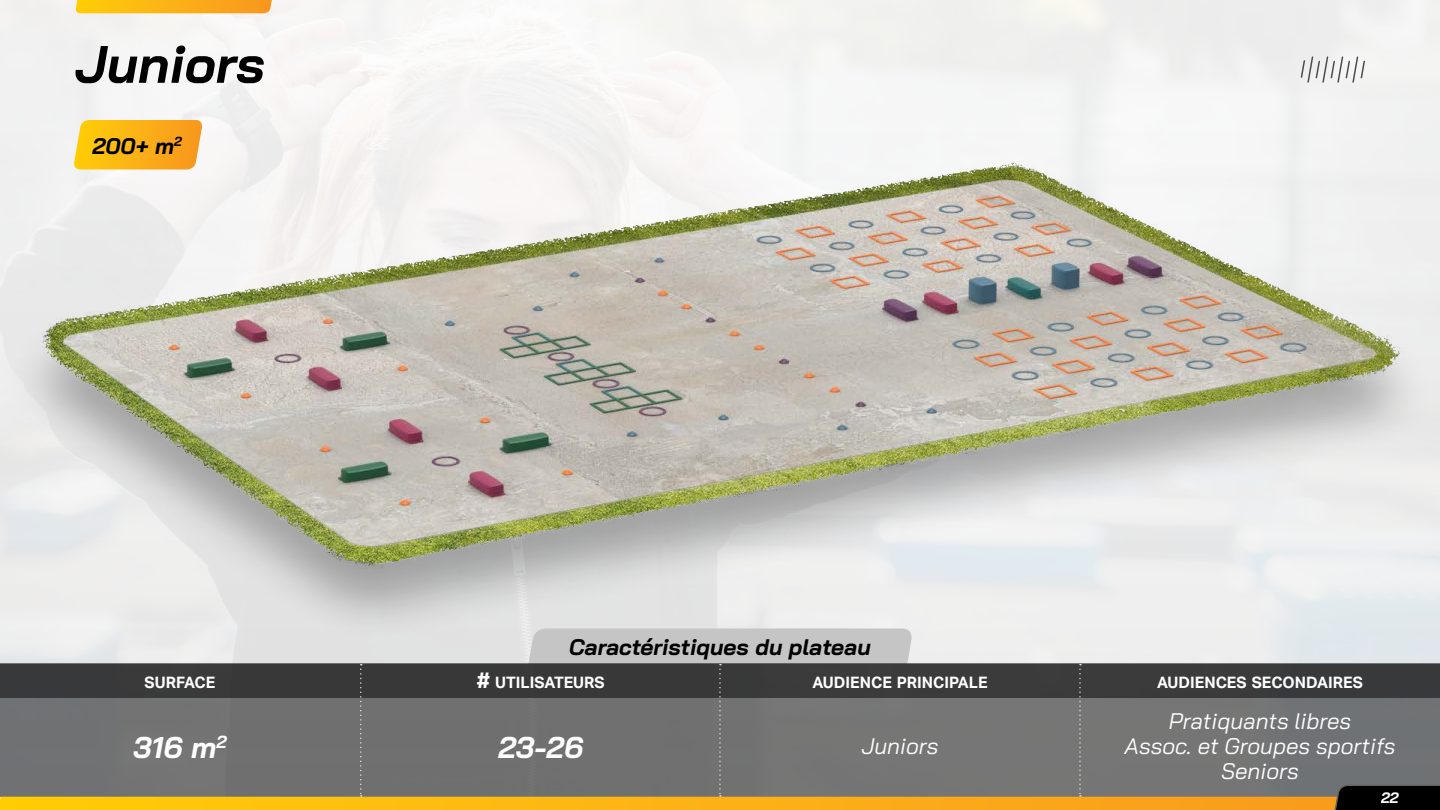
<style>
.page{position:relative;width:1440px;height:810px;background:#fff}
.page>*{position:absolute;margin:0;border:0;box-sizing:border-box;transform-origin:0 0}
.t1{font:italic 700 52.5px "Bai Jamjuree";color:#000}
.t2{font:italic 700 30px "Bai Jamjuree";color:#fff}
.t3{font:italic 22.5px/24.8px "Bai Jamjuree";color:#fff;text-align:center}
.t4{font:italic 700 22.5px "Bai Jamjuree";color:#000}
.t5{font:700 15.75px "Aktiv Grotesk";color:#fff}
.t6{font:italic 700 15px "Bai Jamjuree";color:#fff}
.s1{font-size:22.5px}
</style>
<div class="page">
<img style="left:0;top:0;width:1440px;height:628px">
<svg style="left:0;top:628px;width:1440px;height:182px;background:#858075"></svg>
<svg style="left:1300px;top:56px;width:66px;height:28px"></svg>
<svg style="left:73px;top:120px;width:130px;height:50px;background:#fbb626"></svg>
<svg style="left:75px;top:0;width:197px;height:13px;background:#fbb217"></svg>
<h1 class="t1" style="left:75px;top:34px;width:191px">Juniors</h1>
<h3 class="t4" style="left:92px;top:133px;width:91px">200+ m<sup>2</sup></h3>
<h3 class="t4" style="left:569px;top:634px;width:303px">Caractéristiques du plateau</h3>
<p class="t5" style="left:145px;top:674px;width:72px">SURFACE</p>
<p class="t5" style="left:477px;top:674px;width:129px"><span class="s1">#</span> UTILISATEURS</p>
<p class="t5" style="left:812px;top:674px;width:177px">AUDIENCE PRINCIPALE</p>
<p class="t5" style="left:1157px;top:674px;width:207px">AUDIENCES SECONDAIRES</p>
<h2 class="t2" style="left:133px;top:730px;width:95px">316 m<sup>2</sup></h2>
<h2 class="t2" style="left:498px;top:730px;width:86px">23-26</h2>
<h3 class="t3" style="left:861px;top:734px;width:79px">Juniors</h3>
<h3 class="t3" style="left:1124px;top:709px;width:273px">Pratiquants libres<br>Assoc. et Groupes sportifs<br>Seniors</h3>
<p class="t6" style="left:1381px;top:789px;width:19px">22</p>
</div>
